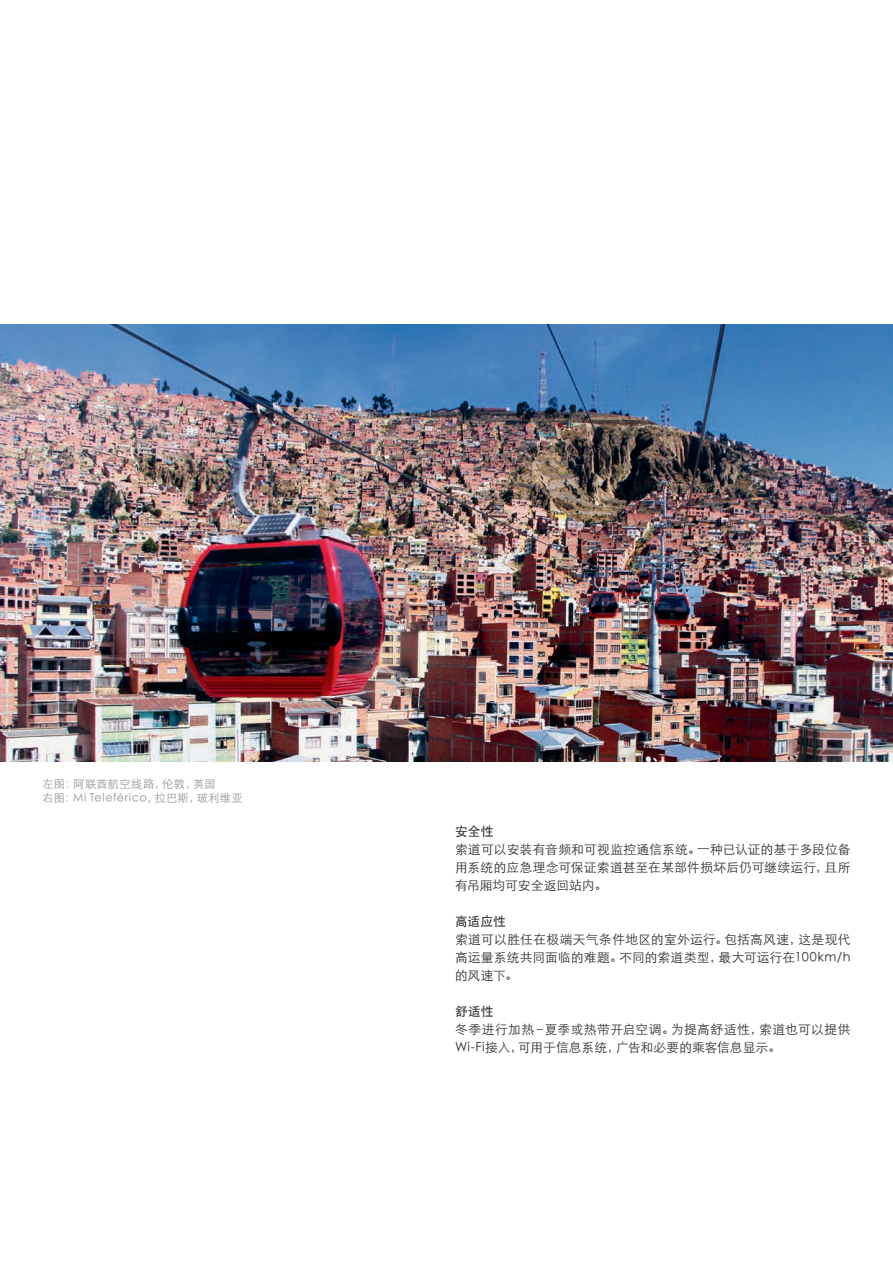
<style>
.page{position:relative;width:893px;height:1263px;background:#fff}
.page>*{position:absolute;margin:0;border:0;box-sizing:border-box;transform-origin:0 0}
.Fließtext{font:12.75px/18px "ST Xihei";letter-spacing:.015em;color:#312f30;text-align:justify}
.Fließtext-2{font:12.75px "ST Heiti";color:#312f30}
.BU_linksbündig{font:11.25px "ST Xihei";letter-spacing:.035em;color:#939598}
</style>
<div class="page">
<img style="left:0;top:324px;width:893px;height:437px">
<p class="BU_linksbündig" style="left:43px;top:778px;width:175px">左图：阿联酋航空线路，伦敦，英国</p>
<p class="BU_linksbündig" style="left:43px;top:792px;width:202px">右图：Mi Teleférico，拉巴斯，玻利维亚</p>
<p class="Fließtext-2" style="left:455px;top:825px;width:40px">安全性</p>
<p class="Fließtext" style="left:455px;top:841px;width:397px">索道可以安装有音频和可视监控通信系统。一种已认证的基于多段位备用系统的应急理念可保证索道甚至在某部件损坏后仍可继续运行，且所有吊厢均可安全返回站内。</p>
<p class="Fließtext-2" style="left:455px;top:915px;width:52px">高适应性</p>
<p class="Fließtext" style="left:455px;top:931px;width:397px">索道可以胜任在极端天气条件地区的室外运行。包括高风速，这是现代高运量系统共同面临的难题。不同的索道类型，最大可运行在100km/h的风速下。</p>
<p class="Fließtext-2" style="left:455px;top:1005px;width:40px">舒适性</p>
<p class="Fließtext" style="left:455px;top:1021px;width:397px">冬季进行加热–夏季或热带开启空调。为提高舒适性，索道也可以提供<br>Wi-Fi接入，可用于信息系统，广告和必要的乘客信息显示。</p>
</div>
